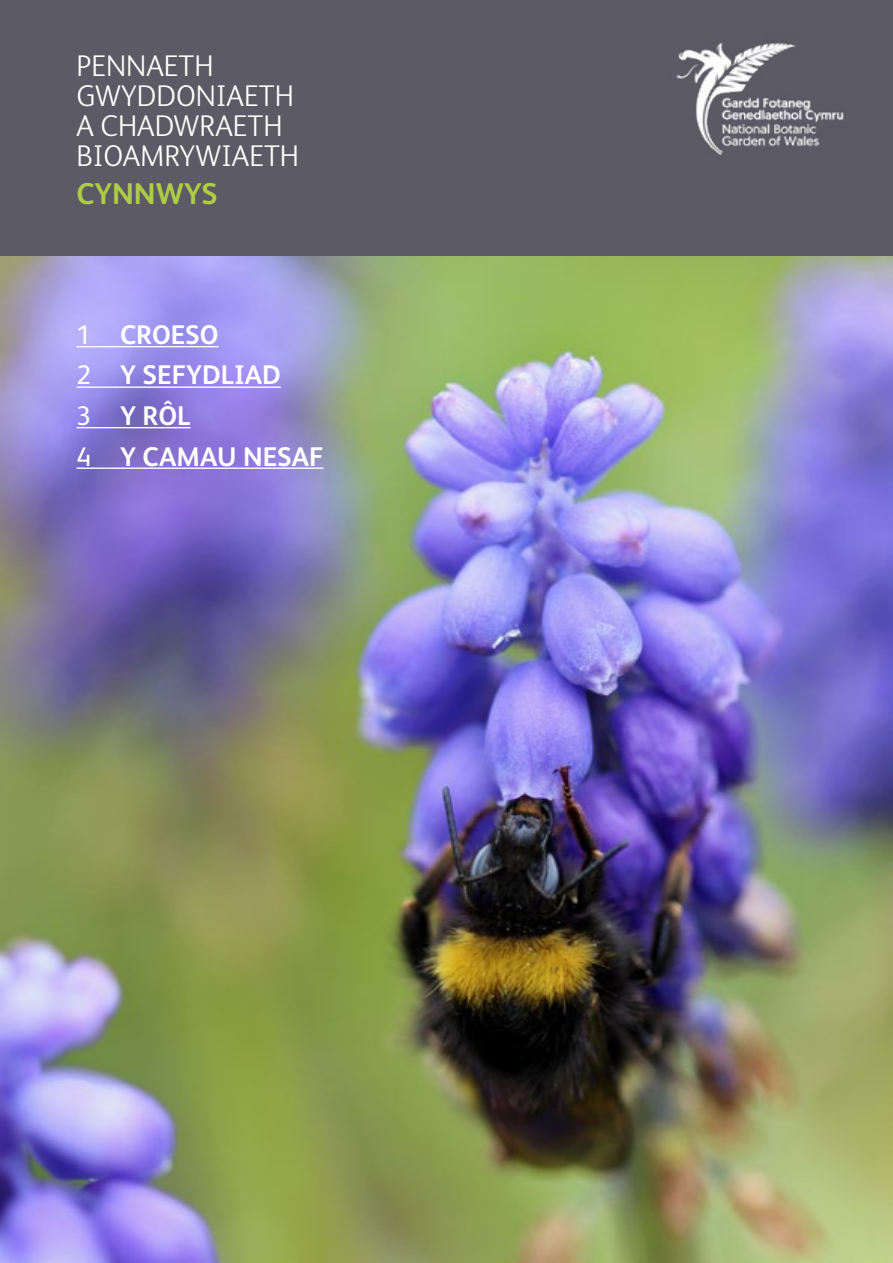
<style>
.page{position:relative;width:893px;height:1263px;background:#fff}
.page>*{position:absolute;margin:0;border:0;box-sizing:border-box;transform-origin:0 0}
.t1{font:300 30px/30px "FS Albert Pro";color:#fff}
.t2{font:700 30px "FS Albert Pro";color:#afcc46}
.t3{font:700 27px/40.5px "FS Albert Pro";color:#fff}
.s1{font-weight:400}
</style>
<div class="page">
<img style="left:0;top:255px;width:893px;height:1008px">
<div style="left:0;top:0;width:893px;height:255px;background:#5c5b65"></div>
<img style="left:676px;top:42px;width:168px;height:113px">
<hr style="left:77px;top:346px;width:142px;height:1px;background:#fff">
<hr style="left:77px;top:386px;width:204px;height:2px;background:#fff">
<hr style="left:77px;top:427px;width:114px;height:1px;background:#fff">
<hr style="left:77px;top:467px;width:247px;height:2px;background:#fff">
<p class="t1" style="left:77px;top:49px;width:224px">PENNAETH<br>GWYDDONIAETH<br>A CHADWRAETH<br>BIOAMRYWIAETH</p>
<p class="t2" style="left:77px;top:173px;width:143px">CYNNWYS</p>
<p class="t3" style="left:77px;top:313px;width:248px"><span class="s1">1</span> CROESO<br><span class="s1">2</span> Y SEFYDLIAD<br><span class="s1">3</span> Y RÔL<br><span class="s1">4</span> Y CAMAU NESAF</p>
</div>
